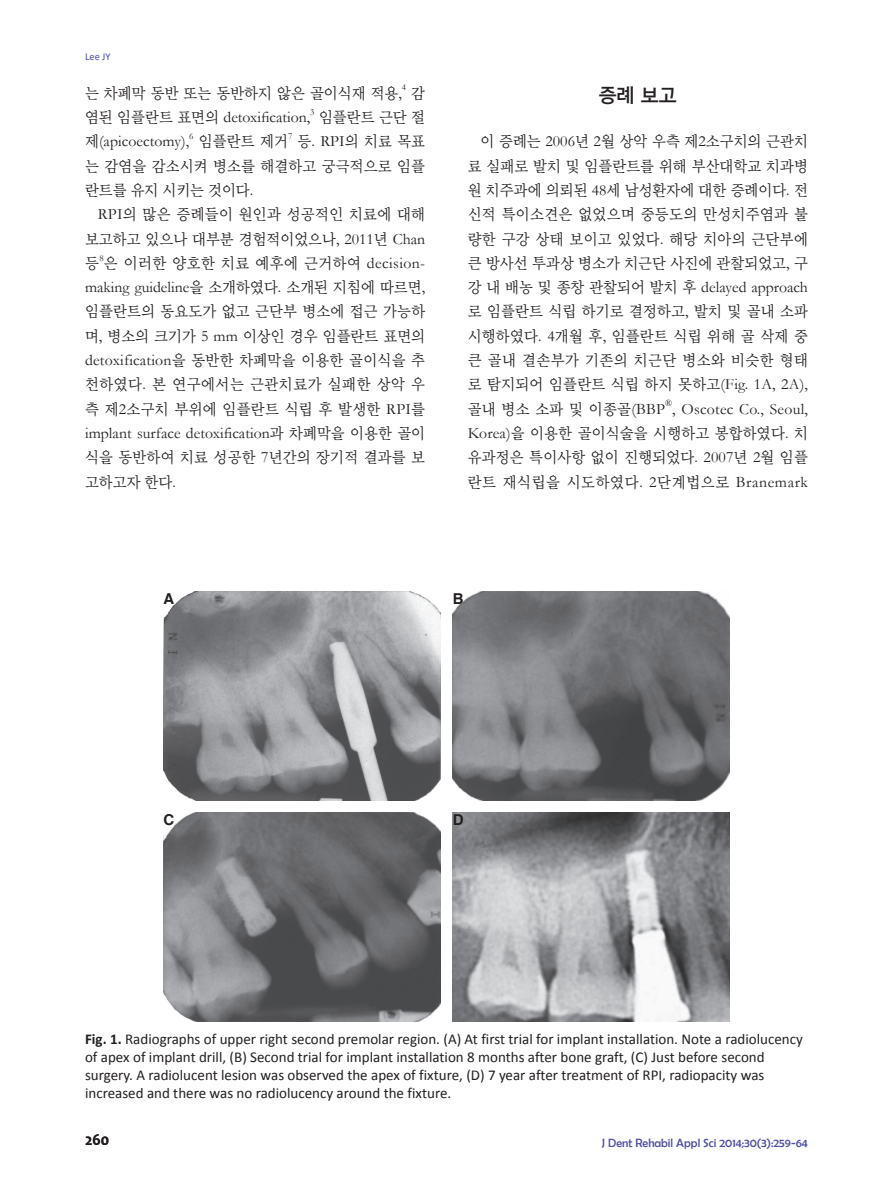
<style>
.page{position:relative;width:893px;height:1191px;background:#fff}
.page>*{position:absolute;margin:0;border:0;box-sizing:border-box;transform-origin:0 0}
.t1{font:19.5px "Bareun Dotum OTF 2";color:#231f20}
.t2{font:700 16.5px "Candara";color:#231f20;scale:.95 1}
.t3{font:15.75px/24.3px "Bareun Batang L";letter-spacing:.015em;color:#231f20;text-align:justify;scale:.96 1}
.t4{font:15.75px "Garamond";color:#231f20}
.t5{font:15px/18px "Calibri";color:#231f20}
.t6{font:700 15px "Helvetica";color:#231f20}
.t7{font:12px "Berlin Sans FB";color:#504fa1}
.t8{font:10.5px "Calibri";color:#504fa1}
.t9{font:9.15px "Garamond";color:#231f20}
.s1{font-family:"Garamond"}
.s2{font-family:"Bareun Batang L"}
.s3{font-weight:700}
</style>
<div class="page">
<img style="left:164px;top:591px;width:276px;height:209px">
<img style="left:164px;top:812px;width:276px;height:209px">
<img style="left:453px;top:591px;width:276px;height:209px">
<img style="left:453px;top:812px;width:276px;height:209px">
<p class="t8" style="left:85px;top:50px;width:27px">Lee JY</p>
<p class="t3" style="left:85px;top:81px;width:332px">는 차폐막 동반 또는 동반하지 않은 골이식재 적용<span class="s1">,</span></p>
<p class="t9" style="left:402px;top:81px;width:6px">4</p>
<p class="t3" style="left:411px;top:81px;width:16px">감</p>
<p class="t4" style="left:85px;top:106px;width:227px"><span class="s2">염된 임플란트 표면의</span> detoxification,</p>
<p class="t9" style="left:310px;top:106px;width:6px">3</p>
<p class="t3" style="left:319px;top:105px;width:112px">임플란트 근단 절</p>
<p class="t4" style="left:85px;top:131px;width:106px"><span class="s2">제</span>(apicoectomy),</p>
<p class="t9" style="left:189px;top:130px;width:6px">6</p>
<p class="t3" style="left:199px;top:129px;width:94px">임플란트 제거</p>
<p class="t9" style="left:288px;top:130px;width:6px">7</p>
<p class="t3" style="left:85px;top:129px;width:356px;text-indent:213px">등<span class="s1">. RPI</span>의 치료 목표 는 감염을 감소시켜 병소를 해결하고 궁극적으로 임플 란트를 유지 시키는 것이다<span class="s1">.</span></p>
<p class="t3" style="left:85px;top:202px;width:356px;text-indent:13px"><span class="s1">RPI</span>의 많은 증례들이 원인과 성공적인 치료에 대해 보고하고 있으나 대부분 경험적이었으나<span class="s1">, 2011</span>년 <span class="s1">Chan </span>등 은 이러한 양호한 치료 예후에 근거하여 <span class="s1">decision-</span></p>
<p class="t9" style="left:99px;top:252px;width:6px">8</p>
<p class="t4" style="left:85px;top:277px;width:342px">making guideline<span class="s2">을 소개하였다</span>. <span class="s2">소개된 지침에 따르면</span>,</p>
<p class="t3" style="left:85px;top:299px;width:356px">임플란트의 동요도가 없고 근단부 병소에 접근 가능하 며<span class="s1">,</span> 병소의 크기가 <span class="s1">5 mm</span> 이상인 경우 임플란트 표면의 <span class="s1">detoxification</span>을 동반한 차폐막을 이용한 골이식을 추 천하였다<span class="s1">.</span> 본 연구에서는 근관치료가 실패한 상악 우 측 제<span class="s1">2</span>소구치 부위에 임플란트 식립 후 발생한 <span class="s1">RPI</span>를</p>
<p class="t4" style="left:85px;top:422px;width:342px">implant surface detoxification<span class="s2">과 차폐막을 이용한 골이</span></p>
<p class="t3" style="left:85px;top:445px;width:356px">식을 동반하여 치료 성공한 <span class="s1">7</span>년간의 장기적 결과를 보 고하고자 한다<span class="s1">.</span></p>
<p class="t1" style="left:599px;top:85px;width:79px">증례 보고</p>
<p class="t3" style="left:468px;top:129px;width:356px;text-indent:13px">이 증례는 <span class="s1">2006</span>년 <span class="s1">2</span>월 상악 우측 제<span class="s1">2</span>소구치의 근관치 료 실패로 발치 및 임플란트를 위해 부산대학교 치과병 원 치주과에 의뢰된 <span class="s1">48</span>세 남성환자에 대한 증례이다<span class="s1">.</span> 전 신적 특이소견은 없었으며 중등도의 만성치주염과 불 량한 구강 상태 보이고 있었다<span class="s1">.</span> 해당 치아의 근단부에 큰 방사선 투과상 병소가 치근단 사진에 관찰되었고<span class="s1">,</span> 구</p>
<p class="t4" style="left:468px;top:277px;width:342px"><span class="s2">강 내 배농 및 종창 관찰되어 발치 후</span> delayed approach</p>
<p class="t3" style="left:468px;top:299px;width:356px">로 임플란트 식립 하기로 결정하고<span class="s1">,</span> 발치 및 골내 소파 시행하였다<span class="s1">. 4</span>개월 후<span class="s1">,</span> 임플란트 식립 위해 골 삭제 중 큰 골내 결손부가 기존의 치근단 병소와 비슷한 형태 로 탐지되어 임플란트 식립 하지 못하고<span class="s1">(Fig. 1A, 2A), </span>골내 병소 소파 및 이종골<span class="s1">(BBP</span></p>
<p class="t9" style="left:665px;top:397px;width:8px">®</p>
<p class="t4" style="left:672px;top:398px;width:137px">, Oscotec Co., Seoul,</p>
<p class="t3" style="left:468px;top:421px;width:356px"><span class="s1">Korea)</span>을 이용한 골이식술을 시행하고 봉합하였다<span class="s1">.</span> 치 유과정은 특이사항 없이 진행되었다<span class="s1">. 2007</span>년 <span class="s1">2</span>월 임플 란트 재식립을 시도하였다<span class="s1">. 2</span>단계법으로 <span class="s1">Branemark</span></p>
<p class="t6" style="left:164px;top:589px;width:12px">A</p>
<p class="t6" style="left:453px;top:589px;width:12px">B</p>
<p class="t6" style="left:164px;top:811px;width:12px">C</p>
<p class="t6" style="left:453px;top:811px;width:12px">D</p>
<p class="t5" style="left:85px;top:1029px;width:719px"><span class="s3">Fig. 1.</span> Radiographs of upper right second premolar region. (A) At first trial for implant installation. Note a radiolucency of apex of implant drill, (B) Second trial for implant installation 8 months after bone graft, (C) Just before second surgery. A radiolucent lesion was observed the apex of fixture, (D) 7 year after treatment of RPI, radiopacity was increased and there was no radiolucency around the fixture.</p>
<p class="t2" style="left:85px;top:1130px;width:27px">260</p>
<p class="t7" style="left:602px;top:1135px;width:207px">J Dent Rehabil Appl Sci 2014;30(3):259-64</p>
</div>
